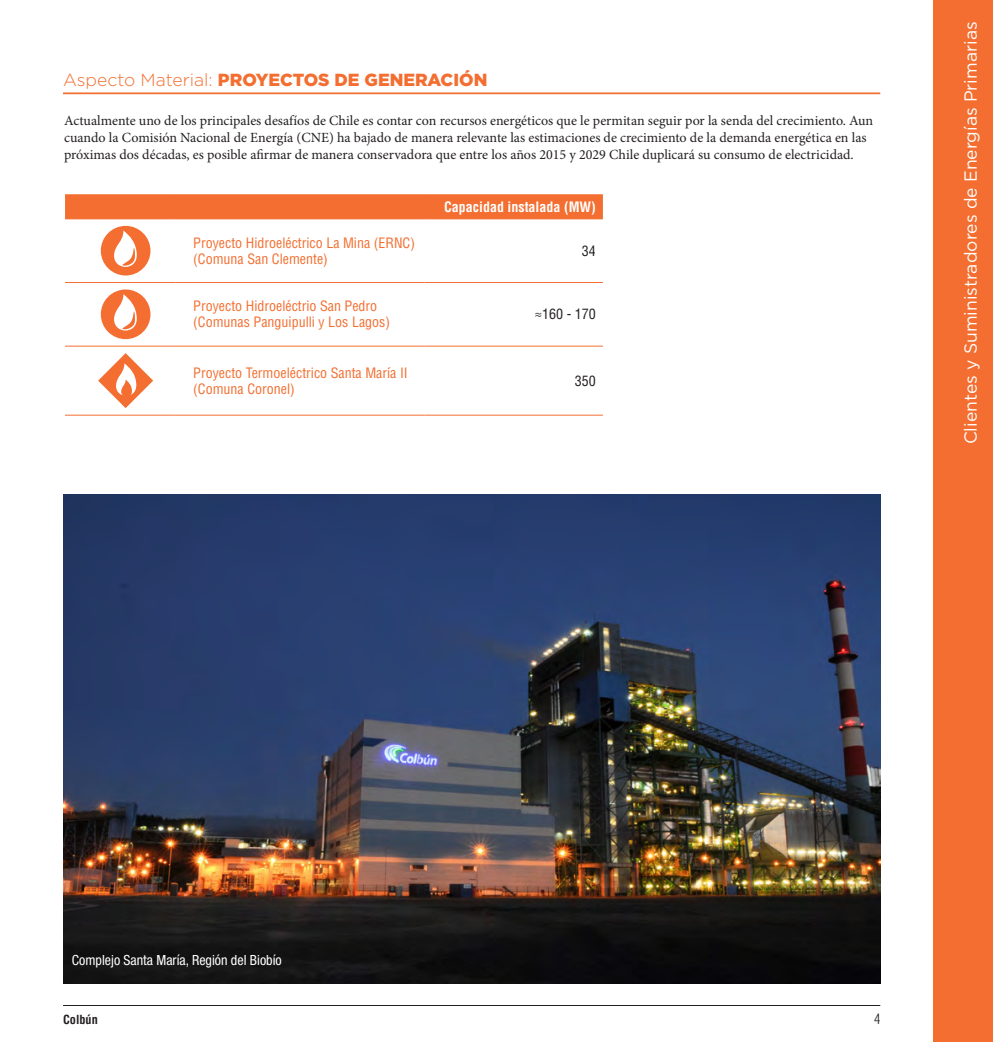
<style>
.page{position:relative;width:993px;height:1042px;background:#fff}
.page>*{position:absolute;margin:0;border:0;box-sizing:border-box;transform-origin:0 0}
.t1{font:17.5px "Gotham";color:#fff}
.titulo{font:900 17.5px "Gotham";color:#f36e30}
.Texto{font:14px/16.8px "Minion Pro";color:#231f20}
.Celda_Txt_Izq{font:condensed 14px/15.8px "Helvetica LT Std";color:#f36e30}
.pie_de_foto{font:condensed 14px "Helvetica Neue LT Std";color:#fff}
.Celda_cabecera_Rp{font:700 condensed 14px "Helvetica LT Std";color:#fff}
.Celda_Txt{font:condensed 14px "Helvetica LT Std";color:#231f20}
.t2{font:300 condensed 14px "Helvetica LT Std";color:#231f20}
.t3{font:700 condensed 12.25px "Helvetica LT Std";color:#231f20}
.s1{font-weight:300}
</style>
<div class="page">
<img style="left:63px;top:494px;width:817px;height:489px">
<hr style="left:63px;top:92px;width:817px;height:2px;background:#f36e30">
<div style="left:65px;top:195px;width:537px;height:24px;background:#f36e30"></div>
<hr style="left:65px;top:194px;width:111px;height:1px;background:#f36e30">
<hr style="left:176px;top:194px;width:248px;height:1px;background:#f36e30">
<hr style="left:424px;top:194px;width:178px;height:1px;background:#f36e30">
<hr style="left:65px;top:219px;width:111px;height:1px;background:#f36e30">
<hr style="left:176px;top:219px;width:248px;height:1px;background:#f36e30">
<hr style="left:424px;top:219px;width:178px;height:1px;background:#f36e30">
<hr style="left:65px;top:282px;width:111px;height:1px;background:#f36e30">
<hr style="left:176px;top:282px;width:248px;height:1px;background:#f36e30">
<hr style="left:424px;top:282px;width:178px;height:1px;background:#f36e30">
<hr style="left:65px;top:346px;width:111px;height:1px;background:#f36e30">
<hr style="left:176px;top:346px;width:248px;height:1px;background:#f36e30">
<hr style="left:424px;top:346px;width:178px;height:1px;background:#f36e30">
<hr style="left:65px;top:415px;width:111px;height:1px;background:#f36e30">
<hr style="left:176px;top:415px;width:248px;height:1px;background:#f36e30">
<hr style="left:424px;top:415px;width:178px;height:1px;background:#f36e30">
<div style="left:101px;top:226px;width:49px;height:49px;background:#f36e30;border-radius:50%"></div>
<svg style="left:114px;top:230px;width:23px;height:37px"></svg>
<div style="left:101px;top:289px;width:49px;height:50px;background:#f36e30;border-radius:50%"></div>
<svg style="left:114px;top:294px;width:23px;height:36px"></svg>
<svg style="left:98px;top:353px;width:55px;height:55px"></svg>
<hr style="left:63px;top:1005px;width:817px;height:1px;background:#231f20">
<div style="left:933px;top:0;width:59px;height:1042px;background:#f36e30"></div>
<p class="titulo" style="left:63px;top:67px;width:426px"><span class="s1">Aspecto Material:</span> PROYECTOS DE GENERACIÓN</p>
<p class="Texto" style="left:64px;top:113px;width:810px">Actualmente uno de los principales desafíos de Chile es contar con recursos energéticos que le permitan seguir por la senda del crecimiento. Aun cuando la Comisión Nacional de Energía (CNE) ha bajado de manera relevante las estimaciones de crecimiento de la demanda energética en las próximas dos décadas, es posible afirmar de manera conservadora que entre los años 2015 y 2029 Chile duplicará su consumo de electricidad.</p>
<p class="Celda_cabecera_Rp" style="left:444px;top:198px;width:153px">Capacidad instalada (MW)</p>
<p class="Celda_Txt_Izq" style="left:193px;top:235px;width:223px">Proyecto Hidroeléctrico La Mina (ERNC) (Comuna San Clemente)</p>
<p class="Celda_Txt" style="left:581px;top:242px;width:15px">34</p>
<p class="Celda_Txt_Izq" style="left:193px;top:298px;width:198px">Proyecto Hidroeléctrio San Pedro (Comunas Panguipulli y Los Lagos)</p>
<p class="Celda_Txt" style="left:534px;top:305px;width:62px">≈160 - 170</p>
<p class="Celda_Txt_Izq" style="left:193px;top:365px;width:216px">Proyecto Termoeléctrico Santa María II</p>
<p class="Celda_Txt_Izq" style="left:193px;top:380px;width:103px">(Comuna Coronel)</p>
<p class="Celda_Txt" style="left:574px;top:372px;width:22px">350</p>
<p class="t1" style="left:959px;top:444px;width:424px;rotate:-90deg">Clientes y Suministradores de Energías Primarias</p>
<p class="pie_de_foto" style="left:72px;top:952px;width:211px">Complejo Santa María, Región del Biobío</p>
<p class="t3" style="left:63px;top:1011px;width:36px">Colbún</p>
<p class="t2" style="left:873px;top:1010px;width:8px">4</p>
</div>
